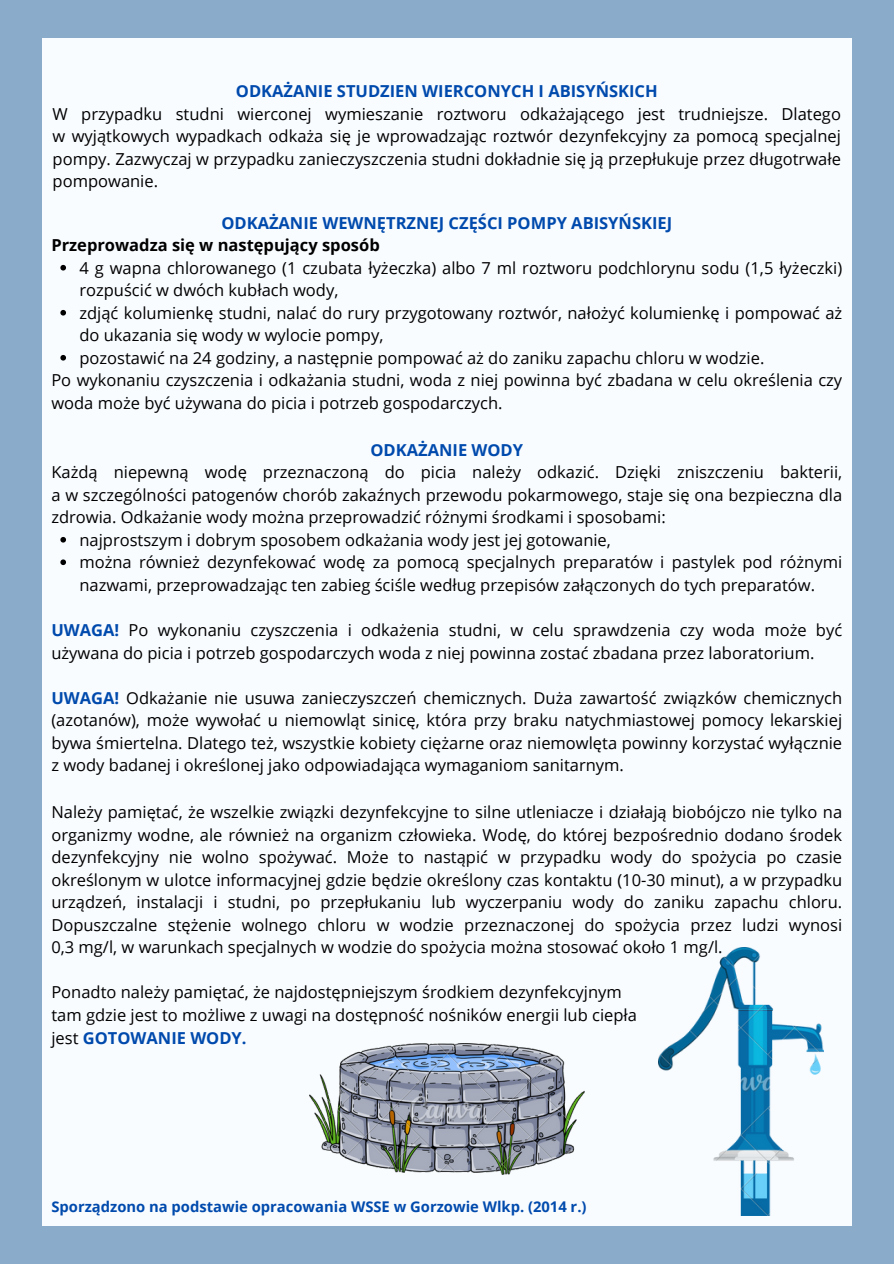
<style>
.page{position:relative;width:894px;height:1264px;background:#fff}
.page>*{position:absolute;margin:0;border:0;box-sizing:border-box;transform-origin:0 0}
.t1{font:16.5px/22.5px "Open Sans";color:#000}
.t2{font:700 16.5px/22.5px "Open Sans";color:#004aad}
.t3{font:700 14.7px "Open Sans";color:#004aad}
.s1{font-weight:700;color:#004aad}
.s2{color:#000}
</style>
<div class="page">
<div style="left:0;top:0;width:893px;height:1263px;background:#8aabca"></div>
<div style="left:42px;top:38px;width:809px;height:1187px;background:#f9fcff"></div>
<img style="left:658px;top:947px;width:165px;height:268px">
<svg style="left:60px;top:537px;width:6px;height:5px"></svg>
<svg style="left:60px;top:559px;width:6px;height:6px"></svg>
<img style="left:309px;top:1043px;width:275px;height:130px">
<svg style="left:60px;top:265px;width:6px;height:5px"></svg>
<svg style="left:60px;top:310px;width:6px;height:5px"></svg>
<svg style="left:60px;top:355px;width:6px;height:5px"></svg>
<p class="t1" style="left:53px;top:79px;width:789px;text-indent:183px"><span class="s1">ODKAŻANIE STUDZIEN WIERCONYCH I ABISYŃSKICH<br></span>W przypadku studni wierconej wymieszanie roztworu odkażającego jest trudniejsze. Dlatego w wyjątkowych wypadkach odkaża się je wprowadzając roztwór dezynfekcyjny za pomocą specjalnej pompy. Zazwyczaj w przypadku zanieczyszczenia studni dokładnie się ją przepłukuje przez długotrwałe pompowanie.</p>
<p class="t2" style="left:51px;top:211px;width:622px;text-indent:170px">ODKAŻANIE WEWNĘTRZNEJ CZĘŚCI POMPY ABISYŃSKIEJ<br><span class="s2">Przeprowadza się w następujący sposób</span></p>
<p class="t1" style="left:79px;top:256px;width:764px">4 g wapna chlorowanego (1 czubata łyżeczka) albo 7 ml roztworu podchlorynu sodu (1,5 łyżeczki) rozpuścić w dwóch kubłach wody,</p>
<h2 class="t1" style="left:79px;top:301px;width:764px">zdjąć kolumienkę studni, nalać do rury przygotowany roztwór, nałożyć kolumienkę i pompować aż do ukazania się wody w wylocie pompy,</h2>
<h2 class="t1" style="left:79px;top:346px;width:686px">pozostawić na 24 godziny, a następnie pompować aż do zaniku zapachu chloru w wodzie.</h2>
<h2 class="t1" style="left:51px;top:369px;width:792px">Po wykonaniu czyszczenia i odkażania studni, woda z niej powinna być zbadana w celu określenia czy woda może być używana do picia i potrzeb gospodarczych.</h2>
<h1 class="t1" style="left:51px;top:438px;width:792px;text-indent:319px"><span class="s1">ODKAŻANIE WODY<br></span>Każdą niepewną wodę przeznaczoną do picia należy odkazić. Dzięki zniszczeniu bakterii, a w szczególności patogenów chorób zakaźnych przewodu pokarmowego, staje się ona bezpieczna dla zdrowia. Odkażanie wody można przeprowadzić różnymi środkami i sposobami:</h1>
<p class="t1" style="left:79px;top:528px;width:533px">najprostszym i dobrym sposobem odkażania wody jest jej gotowanie,</p>
<p class="t1" style="left:79px;top:551px;width:764px">można również dezynfekować wodę za pomocą specjalnych preparatów i pastylek pod różnymi nazwami, przeprowadzając ten zabieg ściśle według przepisów załączonych do tych preparatów.</p>
<p class="t1" style="left:51px;top:618px;width:792px"><span class="s1">UWAGA!</span> Po wykonaniu czyszczenia i odkażenia studni, w celu sprawdzenia czy woda może być używana do picia i potrzeb gospodarczych woda z niej powinna zostać zbadana przez laboratorium.</p>
<h2 class="t1" style="left:51px;top:686px;width:792px;text-align:justify"><span class="s1">UWAGA!</span> Odkażanie nie usuwa zanieczyszczeń chemicznych. Duża zawartość związków chemicznych (azotanów), może wywołać u niemowląt sinicę, która przy braku natychmiastowej pomocy lekarskiej bywa śmiertelna. Dlatego też, wszystkie kobiety ciężarne oraz niemowlęta powinny korzystać wyłącznie z wody badanej i określonej jako odpowiadająca wymaganiom sanitarnym.</h2>
<h2 class="t1" style="left:51px;top:800px;width:792px;text-align:justify">Należy pamiętać, że wszelkie związki dezynfekcyjne to silne utleniacze i działają biobójczo nie tylko na organizmy wodne, ale również na organizm człowieka. Wodę, do której bezpośrednio dodano środek dezynfekcyjny nie wolno spożywać. Może to nastąpić w przypadku wody do spożycia po czasie określonym w ulotce informacyjnej gdzie będzie określony czas kontaktu (10-30 minut), a w przypadku urządzeń, instalacji i studni, po przepłukaniu lub wyczerpaniu wody do zaniku zapachu chloru.<br>Dopuszczalne stężenie wolnego chloru w wodzie przeznaczonej do spożycia przez ludzi wynosi 0,3 mg/l, w warunkach specjalnych w wodzie do spożycia można stosować około 1 mg/l.</h2>
<p class="t1" style="left:51px;top:980px;width:587px">Ponadto należy pamiętać, że najdostępniejszym środkiem dezynfekcyjnym tam gdzie jest to możliwe z uwagi na dostępność nośników energii lub ciepła jest <span class="s1">GOTOWANIE WODY.</span></p>
<p class="t3" style="left:51px;top:1196px;width:536px">Sporządzono na podstawie opracowania WSSE w Gorzowie Wlkp. (2014 r.)</p>
</div>
